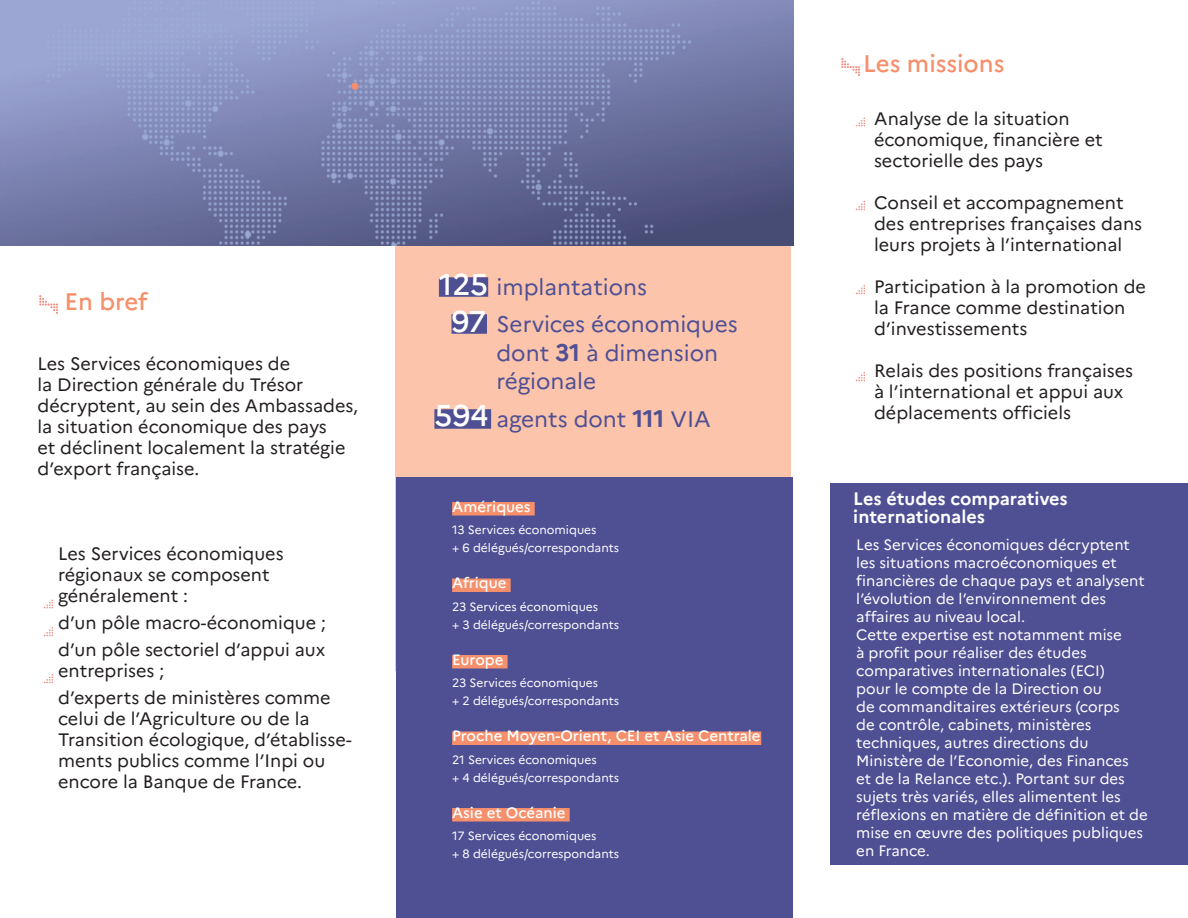
<style>
.page{position:relative;width:1188px;height:918px;background:#fff}
.page>*{position:absolute;margin:0;border:0;box-sizing:border-box;transform-origin:0 0}
.Texte_surligné_bleu{font:500 30px "Marianne";letter-spacing:-.01em;color:#fff}
.Titre_1{font:500 24px "Marianne";color:#f68f6b}
.Texte_simple{font:22.5px/28.5px "Marianne";color:#4f4f94}
.Texte_simple-2{font:18px/21px "Marianne";color:#231f20}
.Texte_simple-3{font:700 18px/18px "Marianne";color:#fff}
.Texte_simple-4{font:15px/18px "Marianne";color:#fff}
.Texte_surligné{font:500 15px "Marianne";color:#fff}
.Texte_simple-5{font:12px/18px "Marianne";color:#fff}
.s1{font-weight:700;font-size:24px}
</style>
<div class="page">
<img style="left:39px;top:295px;width:19px;height:19px">
<img style="left:841px;top:58px;width:19px;height:18px">
<img style="left:43px;top:599px;width:10px;height:10px">
<img style="left:43px;top:627px;width:10px;height:10px">
<img style="left:43px;top:674px;width:10px;height:10px">
<img style="left:855px;top:117px;width:10px;height:10px">
<img style="left:855px;top:201px;width:10px;height:10px">
<img style="left:855px;top:285px;width:10px;height:10px">
<img style="left:855px;top:372px;width:10px;height:10px">
<div style="left:830px;top:484px;width:357px;height:381px;background:#4f4f94"></div>
<div style="left:395px;top:226px;width:396px;height:445px;background:#fbc4ab"></div>
<div style="left:396px;top:478px;width:396px;height:440px;background:#4f4f94"></div>
<img style="left:0;top:0;width:793px;height:246px">
<div style="left:452px;top:502px;width:83px;height:14px;background:#f68f6b"></div>
<div style="left:452px;top:579px;width:59px;height:13px;background:#f68f6b"></div>
<div style="left:452px;top:655px;width:56px;height:14px;background:#f68f6b"></div>
<div style="left:452px;top:732px;width:309px;height:13px;background:#f68f6b"></div>
<div style="left:452px;top:808px;width:118px;height:14px;background:#f68f6b"></div>
<div style="left:439px;top:277px;width:49px;height:20px;background:#4f4f94"></div>
<div style="left:452px;top:314px;width:35px;height:20px;background:#4f4f94"></div>
<div style="left:434px;top:409px;width:57px;height:20px;background:#4f4f94"></div>
<div style="left:351px;top:83px;width:7px;height:6px;background:#f68f6b;border-radius:50%"></div>
<p class="Titre_1" style="left:64px;top:286px;width:85px">En bref</p>
<p class="Texte_simple-2" style="left:38px;top:353px;width:322px">Les Services économiques de<br>la Direction générale du Trésor décryptent, au sein des Ambassades, la situation économique des pays<br>et déclinent localement la stratégie d’export française.</p>
<p class="Texte_simple-2" style="left:58px;top:543px;width:227px">Les Services économiques régionaux se composent généralement :</p>
<p class="Texte_simple-2" style="left:58px;top:612px;width:269px">d’un pôle macro-économique ;</p>
<p class="Texte_simple-2" style="left:58px;top:639px;width:269px">d’un pôle sectoriel d’appui aux entreprises ;</p>
<p class="Texte_simple-2" style="left:58px;top:687px;width:295px">d’experts de ministères comme celui de l’Agriculture ou de la<br>Transition écologique, d’établisse&shy;ments publics comme l’Inpi ou encore la Banque de France.</p>
<p class="Texte_surligné_bleu" style="left:439px;top:266px;width:51px">125</p>
<p class="Texte_surligné_bleu" style="left:452px;top:303px;width:36px">97</p>
<p class="Texte_surligné_bleu" style="left:434px;top:398px;width:56px">594</p>
<p class="Texte_simple" style="left:496px;top:273px;width:152px">implantations</p>
<p class="Texte_simple" style="left:496px;top:310px;width:243px">Services économiques</p>
<p class="Texte_simple" style="left:496px;top:339px;width:223px">dont <span class="s1">31</span> à dimension régionale</p>
<p class="Texte_simple" style="left:496px;top:405px;width:216px">agents dont <span class="s1">111</span> VIA</p>
<p class="Texte_surligné" style="left:452px;top:497px;width:80px">Amériques</p>
<p class="Texte_simple-5" style="left:452px;top:521px;width:169px">13 Services économiques<br>+ 6 délégués/correspondants</p>
<p class="Texte_surligné" style="left:452px;top:574px;width:56px">Afrique</p>
<p class="Texte_simple-5" style="left:452px;top:597px;width:169px">23 Services économiques<br>+ 3 délégués/correspondants</p>
<p class="Texte_surligné" style="left:452px;top:650px;width:53px">Europe</p>
<p class="Texte_simple-5" style="left:452px;top:674px;width:169px">23 Services économiques<br>+ 2 délégués/correspondants</p>
<p class="Texte_surligné" style="left:452px;top:727px;width:310px">Proche Moyen-Orient, CEI et Asie Centrale</p>
<p class="Texte_simple-5" style="left:452px;top:750px;width:169px">21 Services économiques<br>+ 4 délégués/correspondants</p>
<p class="Texte_surligné" style="left:452px;top:803px;width:115px">Asie et Océanie</p>
<p class="Texte_simple-5" style="left:452px;top:827px;width:169px">17 Services économiques<br>+ 8 délégués/correspondants</p>
<p class="Titre_1" style="left:863px;top:49px;width:143px">Les missions</p>
<p class="Texte_simple-2" style="left:874px;top:108px;width:230px">Analyse de la situation économique, financière et sectorielle des pays</p>
<p class="Texte_simple-2" style="left:874px;top:192px;width:270px">Conseil et accompagnement des entreprises françaises dans leurs projets à l’international</p>
<p class="Texte_simple-2" style="left:874px;top:276px;width:273px">Participation à la promotion de la France comme destination d’investissements</p>
<p class="Texte_simple-2" style="left:874px;top:360px;width:261px">Relais des positions françaises à l’international et appui aux déplacements officiels</p>
<p class="Texte_simple-3" style="left:853px;top:490px;width:216px">Les études comparatives internationales</p>
<p class="Texte_simple-4" style="left:856px;top:536px;width:290px">Les Services économiques décryptent les situations macroéconomiques et financières de chaque pays et analysent l’évolution de l’environnement des affaires au niveau local.</p>
<p class="Texte_simple-4" style="left:856px;top:626px;width:293px">Cette expertise est notamment mise<br>à profit pour réaliser des études comparatives internationales (ECI)<br>pour le compte de la Direction ou<br>de commanditaires extérieurs (corps<br>de contrôle, cabinets, ministères techniques, autres directions du Ministère de l’Economie, des Finances<br>et de la Relance etc.). Portant sur des sujets très variés, elles alimentent les réflexions en matière de définition et de mise en œuvre des politiques publiques en France.</p>
</div>
